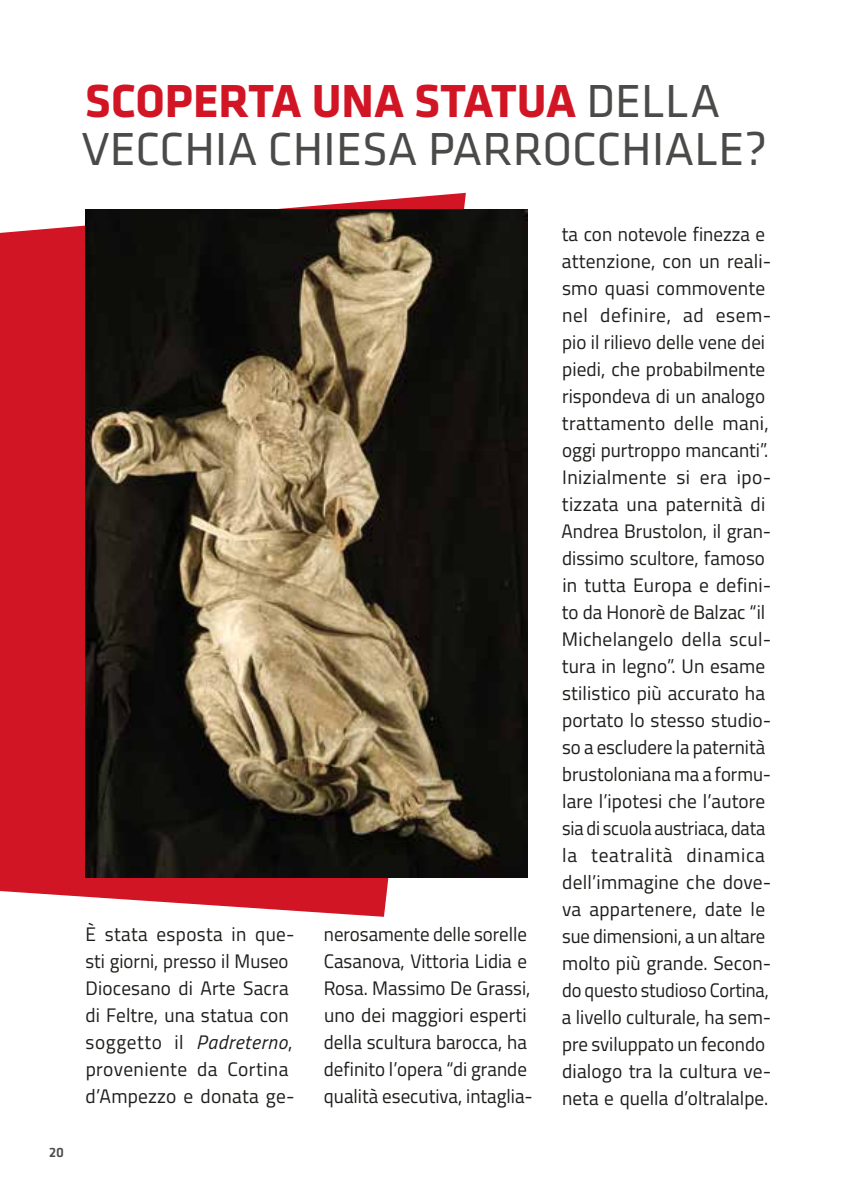
<style>
.page{position:relative;width:851px;height:1191px;background:#fff}
.page>*{position:absolute;margin:0;border:0;box-sizing:border-box;transform-origin:0 0}
.t1{font:48px/48px "Klavika";color:#4a4a49}
.t2{font:19.6px/27px "Titillium Web";color:#1d1d1b}
.t3{font:19.6px/27px "Titillium Web";color:#1d1d1b;scale:.96 1}
.t4{font:500 14px "Klavika";color:#4a4a49}
.s1{font-weight:700;color:#d11525}
.s2{font-style:italic}
</style>
<div class="page">
<svg style="left:0;top:192px;width:485px;height:725px;fill:#d11525"></svg>
<img style="left:85px;top:209px;width:442px;height:668px">
<h1 class="t1" style="left:81px;top:78px;width:687px"><span class="s1">SCOPERTA UNA STATUA</span> DELLA<br>VECCHIA CHIESA PARROCCHIALE?</h1>
<p class="t4" style="left:49px;top:1144px;width:16px">20</p>
<p class="t2" style="left:85px;top:920px;width:211px">È stata esposta in que&shy;sti giorni, presso il Museo<br>Diocesano di Arte Sacra di Feltre, una statua con soggetto il <span class="s2">Padreterno</span>, proveniente da Cortina d’Ampezzo e donata ge-</p>
<p class="t3" style="left:323px;top:920px;width:219px">nerosamente delle sorelle<br>Casanova, Vittoria Lidia e<br>Rosa. Massimo De Grassi, uno dei maggiori esperti della scultura barocca, ha definito l’opera “di grande qualità esecutiva, intaglia-</p>
<p class="t2" style="left:561px;top:219px;width:211px">ta con notevole finezza e attenzione, con un reali&shy;smo quasi commovente nel definire, ad esem&shy;pio il rilievo delle vene dei piedi, che probabilmente rispondeva di un analogo trattamento delle mani, oggi purtroppo mancanti”.<br>Inizialmente si era ipo&shy;tizzata una paternità di<br>Andrea Brustolon, il gran&shy;dissimo scultore, famoso in tutta Europa e defini&shy;to da Honorè de Balzac “il<br>Michelangelo della scul&shy;tura in legno”. Un esame stilistico più accurato ha portato lo stesso studio&shy;so a escludere la paternità brustoloniana ma a formu&shy;lare l’ipotesi che l’autore sia di scuola austriaca, data la teatralità dinamica dell’immagine che dove&shy;va appartenere, date le sue dimensioni, a un altare molto più grande. Secon&shy;do questo studioso Cortina, a livello culturale, ha sem&shy;pre sviluppato un fecondo dialogo tra la cultura ve&shy;neta e quella d’oltralalpe.</p>
</div>
